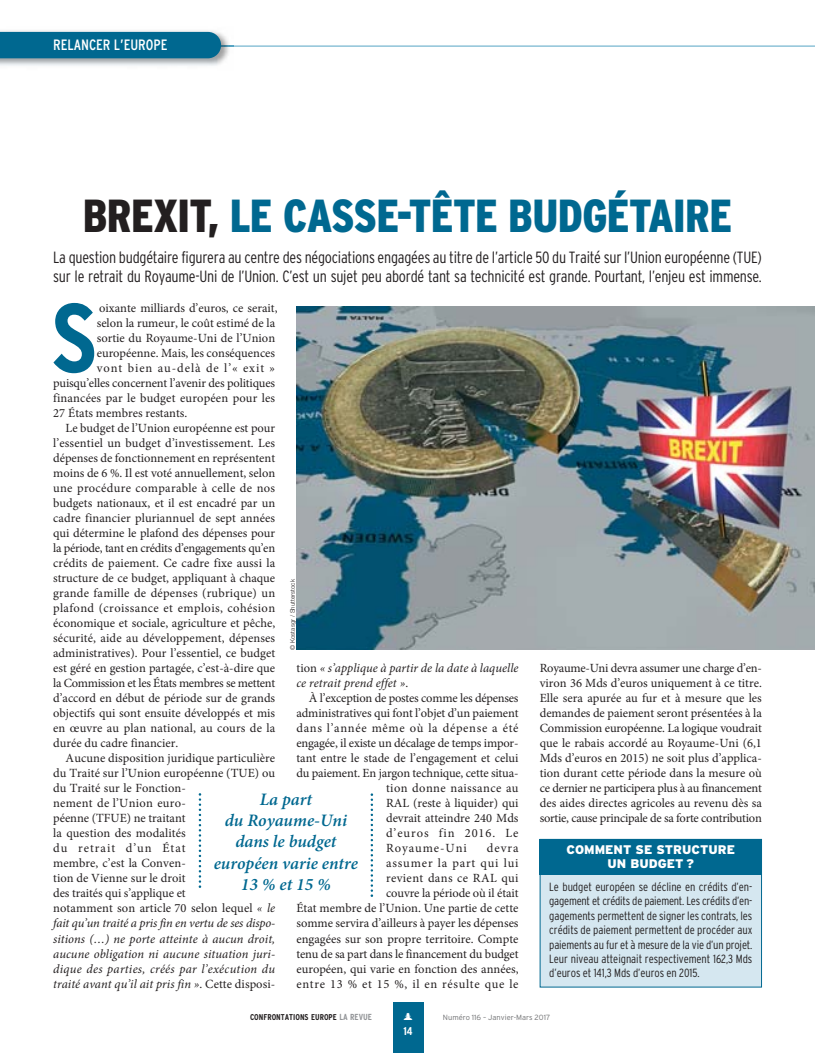
<style>
.page{position:relative;width:815px;height:1053px;background:#fff}
.page>*{position:absolute;margin:0;border:0;box-sizing:border-box;transform-origin:0 0}
.t1{font:700 condensed 97.38px "Interstate";color:#006890}
.t2{font:900 condensed 46.25px "Interstate";letter-spacing:-.015em;color:#006890}
.t3{font:italic 600 17.5px/21.2px "Minion Pro";color:#006890;text-align:center}
.t4{font:300 condensed 16.25px/18.8px "Interstate";letter-spacing:-.015em;color:#231f20}
.t5{font:condensed 15px "Interstate";color:#fff}
.t6{font:12.5px/15px "Minion Pro";color:#231f20;text-align:right}
.t7{font:italic 12.5px/15px "Minion Pro";letter-spacing:.005em;color:#231f20}
.t8{font:12.5px "Minion Pro";letter-spacing:-.025em;color:#231f20}
.t9{font:12.5px "Minion Pro";letter-spacing:.03em;color:#231f20}
.t10{font:12.5px "Minion Pro";letter-spacing:.02em;color:#231f20}
.t11{font:12.5px "Minion Pro";letter-spacing:.075em;color:#231f20}
.t12{font:italic 12.5px "Minion Pro";letter-spacing:-.015em;color:#231f20}
.t13{font:italic 12.5px "Minion Pro";letter-spacing:.025em;color:#231f20}
.t14{font:12.5px "Minion Pro";letter-spacing:-.02em;color:#231f20}
.t15{font:12.5px "Minion Pro";letter-spacing:.025em;color:#231f20}
.t16{font:12.5px "Minion Pro";letter-spacing:.055em;color:#231f20}
.t17{font:900 12.5px/14.4px "Interstate";color:#fff;text-align:center}
.t18{font:12.5px "Minion Pro";letter-spacing:.08em;color:#231f20}
.t19{font:300 condensed 11.88px/14.4px "Interstate";letter-spacing:-.005em;color:#231f20;text-align:justify}
.t20{font:700 condensed 11.25px "Interstate";color:#fff}
.t21{font:700 condensed 8.5px "Interstate";color:#231f20}
.t22{font:300 7.5px "Interstate";color:#6d6e70}
.t23{font:300 6.25px "Helvetica Neue";color:#231f20}
.s1{color:#231f20}
.s2{font-style:italic}
.s3{font-style:normal}
.s4{font-size:8.75px;color:#939598}
</style>
<div class="page">
<hr style="left:123px;top:46px;width:692px;height:1px;background:#56a5c4">
<div style="left:393px;top:1002px;width:30px;height:50px;background:#006890"></div>
<img style="left:0;top:30px;width:234px;height:36px">
<img style="left:221px;top:46px;width:13px;height:1px">
<div style="left:0;top:32px;width:221px;height:26px;background:#006890"></div>
<img style="left:297px;top:306px;width:518px;height:343px">
<div style="left:540px;top:839px;width:221px;height:147px;background:#d5e7f0"></div>
<div style="left:540px;top:839px;width:222px;height:35px;background:#006890"></div>
<svg style="left:371px;top:793px;width:2px;height:103px"></svg>
<svg style="left:199px;top:793px;width:2px;height:94px"></svg>
<p class="t5" style="left:53px;top:39px;width:116px">RELANCER L’EUROPE</p>
<h2 class="t2" style="left:83px;top:198px;width:651px"><span class="s1">BREXIT,</span> LE CASSE-TÊTE BUDGÉTAIRE</h2>
<p class="t4" style="left:53px;top:249px;width:710px">La question budgétaire figurera au centre des négociations engagées au titre de l’article 50 du Traité sur l’Union européenne (TUE) sur le retrait du Royaume-Uni de l’Union. C’est un sujet peu abordé tant sa technicité est grande. Pourtant, l’enjeu est immense.</p>
<h1 class="t1" style="left:51px;top:301px;width:47px">S</h1>
<p class="t6" style="left:99px;top:302px;width:180px">oixante milliards d’euros, ce serait,</p>
<p class="t6" style="left:97px;top:317px;width:180px">selon la rumeur, le coût estimé de la</p>
<p class="t6" style="left:97px;top:332px;width:180px">sortie du Royaume-Uni de l’Union</p>
<p class="t6" style="left:97px;top:347px;width:180px">européenne. Mais, les conséquences</p>
<p class="t11" style="left:97px;top:363px;width:180px">vont bien au-delà de l’« exit »</p>
<p class="t6" style="left:53px;top:377px;width:224px">puisqu’elles concernent l’avenir des politiques</p>
<p class="t6" style="left:53px;top:392px;width:224px">financées par le budget européen pour les</p>
<p class="t6" style="left:53px;top:407px;width:136px">27 États membres restants.</p>
<p class="t6" style="left:66px;top:422px;width:211px">Le budget de l’Union européenne est pour</p>
<p class="t6" style="left:53px;top:437px;width:224px">l’essentiel un budget d’investissement. Les</p>
<p class="t6" style="left:53px;top:452px;width:224px">dépenses de fonctionnement en représentent</p>
<p class="t6" style="left:53px;top:467px;width:224px">moins de 6 %. Il est voté annuellement, selon</p>
<p class="t15" style="left:53px;top:483px;width:224px">une procédure comparable à celle de nos</p>
<p class="t6" style="left:53px;top:497px;width:224px">budgets nationaux, et il est encadré par un</p>
<p class="t6" style="left:53px;top:512px;width:224px">cadre financier pluriannuel de sept années</p>
<p class="t6" style="left:53px;top:527px;width:224px">qui détermine le plafond des dépenses pour</p>
<p class="t8" style="left:53px;top:543px;width:224px">la période, tant en crédits d’engagements qu’en</p>
<p class="t6" style="left:53px;top:557px;width:224px">crédits de paiement. Ce cadre fixe aussi la</p>
<p class="t6" style="left:53px;top:572px;width:224px">structure de ce budget, appliquant à chaque</p>
<p class="t10" style="left:53px;top:588px;width:224px">grande famille de dépenses (rubrique) un</p>
<p class="t9" style="left:53px;top:603px;width:224px">plafond (croissance et emplois, cohésion</p>
<p class="t6" style="left:53px;top:617px;width:224px">économique et sociale, agriculture et pêche,</p>
<p class="t6" style="left:53px;top:632px;width:224px">sécurité, aide au développement, dépenses</p>
<p class="t6" style="left:53px;top:647px;width:224px">administratives). Pour l’essentiel, ce budget</p>
<p class="t6" style="left:53px;top:662px;width:224px">est géré en gestion partagée, c’est-à-dire que</p>
<p class="t8" style="left:53px;top:678px;width:224px">la Commission et les États membres se mettent</p>
<p class="t6" style="left:53px;top:692px;width:224px">d’accord en début de période sur de grands</p>
<p class="t6" style="left:53px;top:707px;width:224px">objectifs qui sont ensuite développés et mis</p>
<p class="t6" style="left:53px;top:722px;width:224px">en œuvre au plan national, au cours de la</p>
<p class="t6" style="left:53px;top:737px;width:127px">durée du cadre financier.</p>
<p class="t6" style="left:66px;top:752px;width:211px">Aucune disposition juridique particulière</p>
<p class="t6" style="left:53px;top:767px;width:224px">du Traité sur l’Union européenne (TUE) ou</p>
<p class="t6" style="left:53px;top:782px;width:134px">du Traité sur le Fonction-</p>
<p class="t10" style="left:53px;top:798px;width:134px">nement de l’Union euro-</p>
<p class="t6" style="left:53px;top:812px;width:134px">péenne (TFUE) ne traitant</p>
<p class="t6" style="left:53px;top:827px;width:134px">la question des modalités</p>
<p class="t18" style="left:53px;top:843px;width:134px">du retrait d’un État</p>
<p class="t6" style="left:53px;top:857px;width:134px">membre, c’est la Conven-</p>
<p class="t6" style="left:53px;top:872px;width:134px">tion de Vienne sur le droit</p>
<p class="t6" style="left:53px;top:887px;width:134px">des traités qui s’applique et</p>
<p class="t6" style="left:53px;top:902px;width:224px">notamment son article 70 selon lequel <span class="s2">« le</span></p>
<p class="t12" style="left:53px;top:918px;width:224px">fait qu’un traité a pris fin en vertu de ses dispo-</p>
<p class="t7" style="left:53px;top:932px;width:224px">sitions (…) ne porte atteinte à aucun droit,</p>
<p class="t7" style="left:53px;top:947px;width:224px">aucune obligation ni aucune situation juri-</p>
<p class="t13" style="left:53px;top:963px;width:224px">dique des parties, créés par l’exécution du</p>
<p class="t7" style="left:53px;top:977px;width:224px">traité avant qu’il ait pris fin »<span class="s3">. Cette disposi-</span></p>
<p class="t23" style="left:291px;top:649px;width:72px;rotate:-90deg">© Kostasgr / Shutterstock</p>
<p class="t7" style="left:296px;top:662px;width:224px"><span class="s3">tion</span> « s’applique à partir de la date à laquelle ce retrait prend effet »<span class="s3">.</span></p>
<p class="t14" style="left:309px;top:693px;width:211px">À l’exception de postes comme les dépenses</p>
<p class="t6" style="left:296px;top:707px;width:224px">administratives qui font l’objet d’un paiement</p>
<p class="t16" style="left:296px;top:723px;width:224px">dans l’année même où la dépense a été</p>
<p class="t6" style="left:296px;top:737px;width:224px">engagée, il existe un décalage de temps impor-</p>
<p class="t6" style="left:296px;top:752px;width:224px">tant entre le stade de l’engagement et celui</p>
<p class="t6" style="left:296px;top:767px;width:224px">du paiement. En jargon tech nique, cette situa-</p>
<p class="t9" style="left:386px;top:783px;width:134px">tion donne naissance au</p>
<p class="t6" style="left:386px;top:797px;width:134px">RAL (reste à liquider) qui</p>
<p class="t6" style="left:386px;top:812px;width:134px">devrait atteindre 240 Mds</p>
<p class="t11" style="left:386px;top:828px;width:134px">d’euros fin 2016. Le</p>
<p class="t11" style="left:386px;top:843px;width:82px">Royaume-Uni</p>
<p class="t6" style="left:540px;top:662px;width:224px;text-align:justify">Royaume-Uni devra assumer une charge d’en&shy;viron 36 Mds d’euros uniquement à ce titre.<br>Elle sera apurée au fur et à mesure que les demandes de paiement seront présentées à la Commission européenne. La logique voudrait que le rabais accordé au Royaume-Uni (6,1<br>Mds d’euros en 2015) ne soit plus d’applica&shy;tion durant cette période dans la mesure où ce dernier ne participera plus à au financement des aides directes agricoles au revenu dès sa sortie, cause principale de sa forte contribution</p>
<h3 class="t3" style="left:214px;top:788px;width:146px">La part<br>du Royaume-Uni dans le budget européen varie entre<br>13 % et 15 %</h3>
<p class="t6" style="left:296px;top:842px;width:224px">devra<br>assumer la part qui lui<br>revient dans ce RAL qui<br>couvre la période où il était<br>État membre de l’Union. Une partie de cette somme servira d’ailleurs à payer les dépenses engagées sur son propre territoire. Compte tenu de sa part dans le financement du budget européen, qui varie en fonction des années, entre 13 % et 15 %, il en résulte que le</p>
<p class="t17" style="left:566px;top:843px;width:170px">COMMENT SE STRUCTURE<br>UN BUDGET ?</p>
<p class="t19" style="left:549px;top:880px;width:205px">Le budget européen se décline en crédits d’en&shy;gagement et crédits de paiement. Les crédits d’en&shy;gagements permettent de signer les contrats, les crédits de paiement permettent de procéder aux paiements au fur et à mesure de la vie d’un projet.<br>Leur niveau atteignait respectivement 162,3 Mds d’euros et 141,3 Mds d’euros en 2015.</p>
<p class="t21" style="left:250px;top:1013px;width:123px">CONFRONTATIONS EUROPE <span class="s4">LA REVUE</span></p>
<p class="t22" style="left:443px;top:1013px;width:109px">Numéro 116 – Janvier-Mars 2017</p>
<p class="t20" style="left:403px;top:1026px;width:11px">14</p>
</div>
